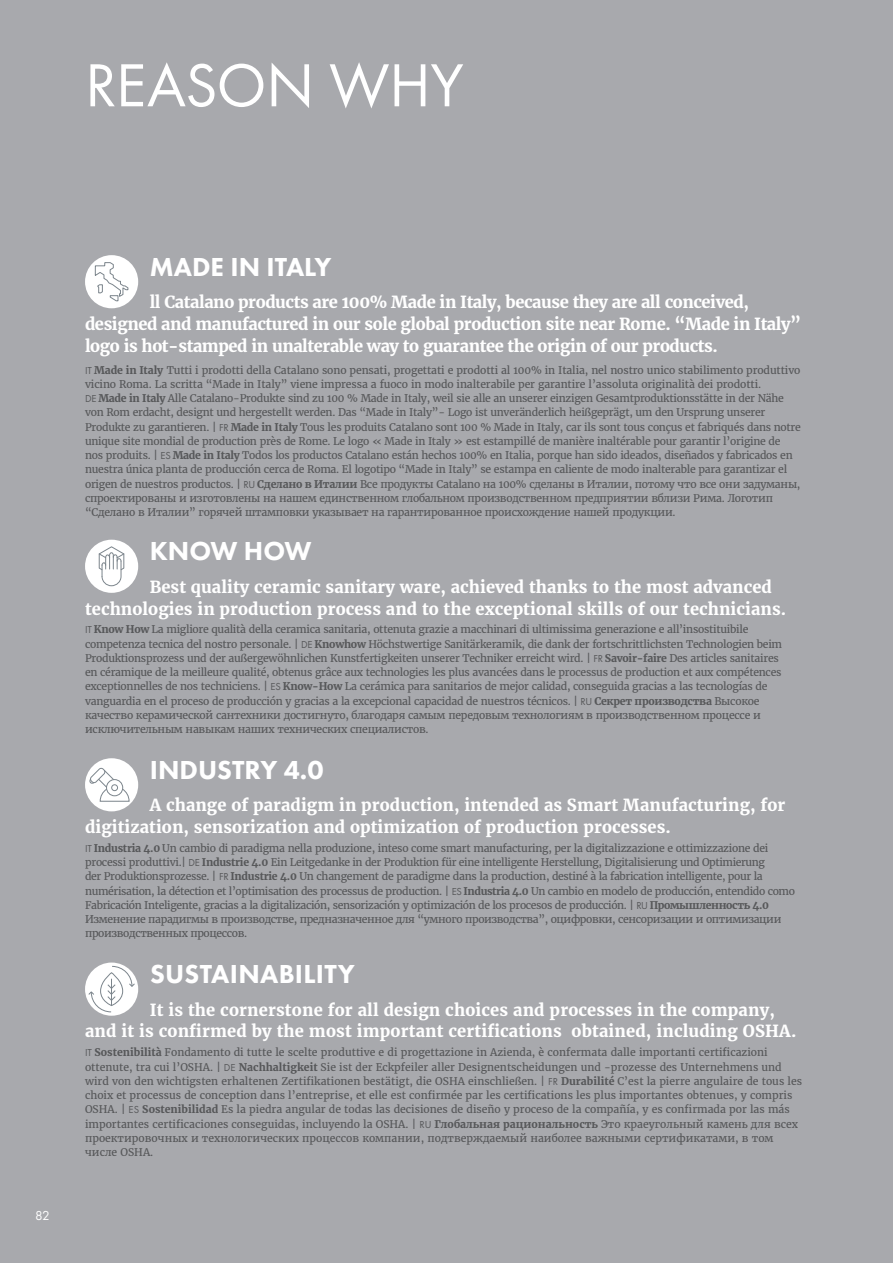
<style>
.page{position:relative;width:893px;height:1263px;background:#a8a9ad}
.page>*{position:absolute;margin:0;border:0;box-sizing:border-box;transform-origin:0 0}
.t1{font:63px "Futura PT";letter-spacing:-.005em;color:#fff}
.numero_prodotto{font:800 27px "Futura PT";color:#fff}
.numero_prodotto-2{font:700 16.5px/21.8px "Merriweather";letter-spacing:.005em;color:#fff}
.numero_prodotto-3{font:700 16.5px/21.8px "Merriweather";letter-spacing:-.025em;color:#fff}
.t2{font:13.5px "Futura PT";color:#fff}
.numero_prodotto-4{font:10.5px/14.2px "Merriweather";letter-spacing:-.025em;color:#57585a}
.numero_prodotto-5{font:10.5px/14.2px "Merriweather";color:#57585a}
.s1{font-family:"Futura PT"}
.s2{font-weight:700}
</style>
<div class="page">
<div style="left:85px;top:255px;width:53px;height:53px;background:#fff;border-radius:50%"></div>
<svg style="left:94px;top:262px;width:35px;height:40px"></svg>
<div style="left:85px;top:540px;width:53px;height:53px;background:#fff;border-radius:50%"></div>
<svg style="left:98px;top:546px;width:27px;height:41px"></svg>
<div style="left:85px;top:758px;width:53px;height:53px;background:#fff;border-radius:50%"></div>
<svg style="left:89px;top:767px;width:41px;height:35px"></svg>
<div style="left:111px;top:784px;width:7px;height:7px;border:1px solid #7c858c;border-radius:50%"></div>
<svg style="left:85px;top:962px;width:53px;height:54px"></svg>
<svg style="left:87px;top:965px;width:49px;height:48px;background:#e9e9eb"></svg>
<p class="t1" style="left:85px;top:48px;width:380px">REASON WHY</p>
<p class="t2" style="left:35px;top:1208px;width:16px">82</p>
<p class="numero_prodotto" style="left:150px;top:250px;width:183px">MADE IN ITALY</p>
<p class="numero_prodotto-3" style="left:85px;top:291px;width:718px;text-indent:65px">ll Catalano products are 100% Made in Italy, because they are all conceived, designed and manufactured in our sole global production site near Rome. “Made in Italy” logo is hot-stamped in unalterable way to guarantee the origin of our products.</p>
<p class="numero_prodotto-4" style="left:85px;top:362px;width:717px"><span class="s1">IT</span> <span class="s2">Made in Italy</span> Tutti i prodotti della Catalano sono pensati, progettati e prodotti al 100% in Italia, nel nostro unico stabilimento produttivo vicino Roma. La scritta “Made in Italy” viene impressa a fuoco in modo inalterabile per garantire l’assoluta originalità dei prodotti.</p>
<p class="numero_prodotto-4" style="left:85px;top:391px;width:717px"><span class="s1">DE</span> <span class="s2">Made in Italy</span> Alle Catalano-Produkte sind zu 100 % Made in Italy, weil sie alle an unserer einzigen Gesamtproduktionsstätte in der Nähe von Rom erdacht, designt und hergestellt werden. Das “Made in Italy”- Logo ist unveränderlich heißgeprägt, um den Ursprung unserer Produkte zu garantieren. | <span class="s1">FR</span> <span class="s2">Made in Italy</span> Tous les produits Catalano sont 100 % Made in Italy, car ils sont tous conçus et fabriqués dans notre unique site mondial de production près de Rome. Le logo « Made in Italy » est estampillé de manière inaltérable pour garantir l’origine de nos produits. | <span class="s1">ES</span> <span class="s2">Made in Italy</span> Todos los productos Catalano están hechos 100% en Italia, porque han sido ideados, diseñados y fabricados en nuestra única planta de producción cerca de Roma. El logotipo “Made in Italy” se estampa en caliente de modo inalterable para garantizar el origen de nuestros productos. | <span class="s1">RU</span> <span class="s2">Сделано в Италии</span> Все продукты Catalano на 100% сделаны в Италии, потому что все они задуманы, спроектированы и изготовлены на нашем единственном глобальном производственном предприятии вблизи Рима. Логотип “Сделано в Италии” горячей штамповки указывает на гарантированное происхождение нашей продукции.</p>
<p class="numero_prodotto" style="left:150px;top:534px;width:163px">KNOW HOW</p>
<p class="numero_prodotto-2" style="left:85px;top:576px;width:703px;text-indent:65px">Best quality ceramic sanitary ware, achieved thanks to the most advanced technologies in production process and to the exceptional skills of our technicians.</p>
<p class="numero_prodotto-4" style="left:85px;top:622px;width:699px"><span class="s1">IT</span> <span class="s2">Know How</span> La migliore qualità della ceramica sanitaria, ottenuta grazie a macchinari di ultimissima generazione e all’insostituibile competenza tecnica del nostro personale. | <span class="s1">DE</span> <span class="s2">Knowhow</span> Höchstwertige Sanitärkeramik, die dank der fortschrittlichsten Technologien beim Produktionsprozess und der außergewöhnlichen Kunstfertigkeiten unserer Techniker erreicht wird. | <span class="s1">FR</span> <span class="s2">Savoir-faire</span> Des articles sanitaires en céramique de la meilleure qualité, obtenus grâce aux technologies les plus avancées dans le processus de production et aux compétences exceptionnelles de nos techniciens. | <span class="s1">ES</span> <span class="s2">Know-How</span> La cerámica para sanitarios de mejor calidad, conseguida gracias a las tecnologías de vanguardia en el proceso de producción y gracias a la excepcional capacidad de nuestros técnicos. | <span class="s1">RU</span> <span class="s2">Секрет производства</span> Высокое качество керамической сантехники достигнуто, благодаря самым передовым технологиям в производственном процессе и исключительным навыкам наших технических специалистов.</p>
<p class="numero_prodotto" style="left:150px;top:753px;width:175px">INDUSTRY 4.0</p>
<p class="numero_prodotto-2" style="left:85px;top:794px;width:702px;text-indent:65px">A change of paradigm in production, intended as Smart Manufacturing, for digitization, sensorization and optimization of production processes.</p>
<p class="numero_prodotto-4" style="left:85px;top:841px;width:711px"><span class="s1">IT</span> <span class="s2">Industria 4.0</span> Un cambio di paradigma nella produzione, inteso come smart manufacturing, per la digitalizzazione e ottimizzazione dei processi produttivi.| <span class="s1">DE</span> <span class="s2">Industrie 4.0</span> Ein Leitgedanke in der Produktion für eine intelligente Herstellung, Digitalisierung und Optimierung<br>der Produktionsprozesse. | <span class="s1">FR</span> <span class="s2">Industrie 4.0</span> Un changement de paradigme dans la production, destiné à la fabrication intelligente, pour la numérisation, la détection et l’optimisation des processus de production. | <span class="s1">ES</span> <span class="s2">Industria 4.0</span> Un cambio en modelo de producción, entendido como Fabricación Inteligente, gracias a la digitalización, sensorización y optimización de los procesos de producción. | <span class="s1">RU</span> <span class="s2">Промышленность 4.0<br></span>Изменение парадигмы в производстве, предназначенное для “умного производства”, оцифровки, сенсоризации и оптимизации производственных процессов.</p>
<p class="numero_prodotto" style="left:150px;top:957px;width:206px">SUSTAINABILITY</p>
<p class="numero_prodotto-2" style="left:85px;top:998px;width:713px;text-indent:65px">It is the cornerstone for all design choices and processes in the company, and it is confirmed by the most important certifications obtained, including OSHA.</p>
<p class="numero_prodotto-5" style="left:85px;top:1045px;width:719px"><span class="s1">IT</span> <span class="s2">Sostenibilità</span> Fondamento di tutte le scelte produttive e di progettazione in Azienda, è confermata dalle importanti certificazioni ottenute, tra cui l’OSHA. | <span class="s1">DE</span> <span class="s2">Nachhaltigkeit</span> Sie ist der Eckpfeiler aller Designentscheidungen und -prozesse des Unternehmens und wird von den wichtigsten erhaltenen Zertifikationen bestätigt, die OSHA einschließen. | <span class="s1">FR</span> <span class="s2">Durabilité</span> C’est la pierre angulaire de tous les choix et processus de conception dans l’entreprise, et elle est confirmée par les certifications les plus importantes obtenues, y compris OSHA. | <span class="s1">ES</span> <span class="s2">Sostenibilidad</span> Es la piedra angular de todas las decisiones de diseño y proceso de la compañía, y es confirmada por las más importantes certificaciones conseguidas, incluyendo la OSHA. | <span class="s1">RU</span> <span class="s2">Глобальная рациональность</span> Это краеугольный камень для всех проектировочных и технологических процессов компании, подтверждаемый наиболее важными сертификатами, в том числе OSHA.</p>
</div>
